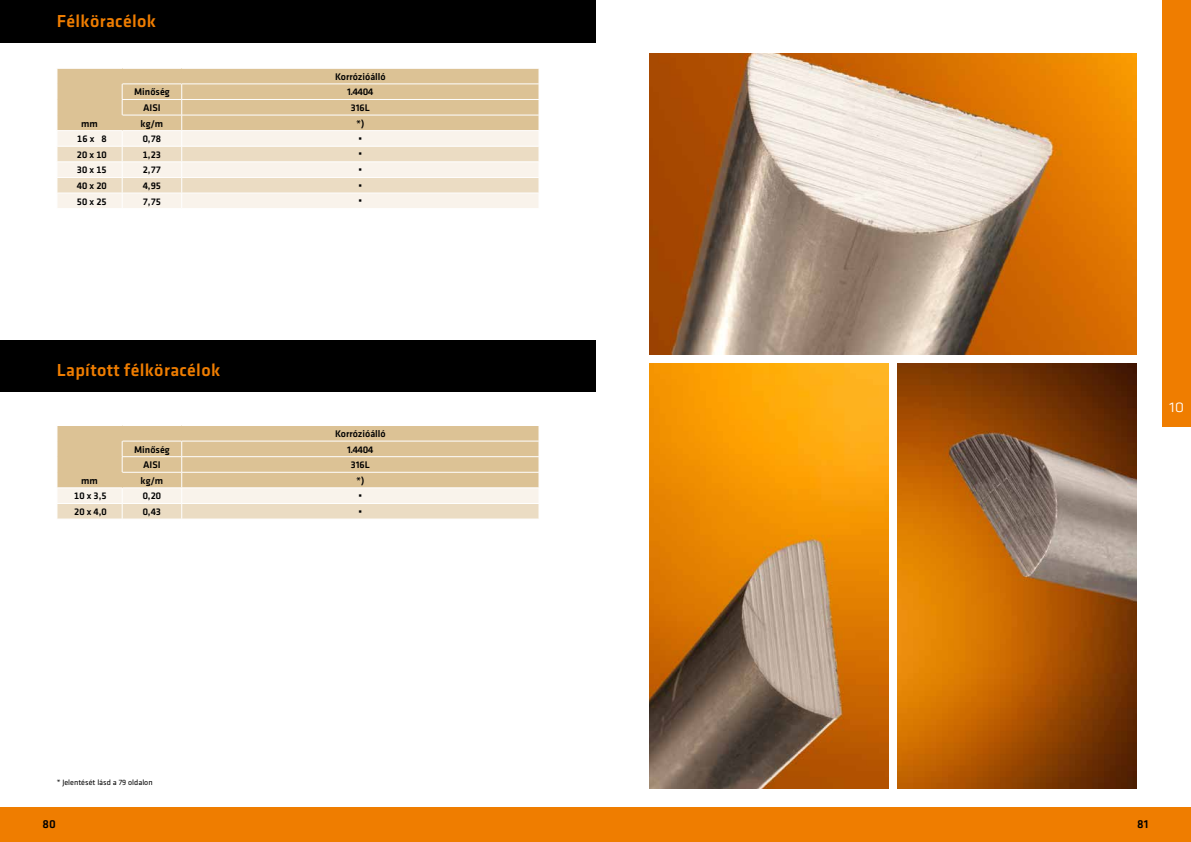
<style>
.page{position:relative;width:1191px;height:842px;background:#fff}
.page>*{position:absolute;margin:0;border:0;box-sizing:border-box;transform-origin:0 0}
.t1{font:500 18px "Klavika";letter-spacing:.02em;color:#ef7d00}
.t2{font:300 18px "Klavika";color:#fff}
.t3{font:500 12px "Klavika";color:#000}
.t4{font:500 10px "Klavika";color:#000}
.t5{font:8px "Klavika";color:#000}
.t6{font:4px "Wingdings";color:#000}
</style>
<div class="page">
<div style="left:0;top:0;width:595px;height:43px;background:#000"></div>
<svg style="left:57px;top:68px;width:482px;height:140px;background:#eadac0"></svg>
<svg style="left:57px;top:425px;width:482px;height:94px;background:#e5d1b0"></svg>
<div style="left:0;top:340px;width:595px;height:51px;background:#000"></div>
<img style="left:649px;top:54px;width:487px;height:301px">
<img style="left:649px;top:363px;width:240px;height:425px">
<img style="left:897px;top:363px;width:239px;height:425px">
<div style="left:1162px;top:0;width:29px;height:427px;background:#ef7d00"></div>
<div style="left:0;top:808px;width:1191px;height:34px;background:#ef7d00"></div>
<h1 class="t1" style="left:57px;top:9px;width:101px">Félköracélok</h1>
<p class="t4" style="left:335px;top:70px;width:52px">Korrózióálló</p>
<p class="t4" style="left:81px;top:117px;width:18px">mm</p>
<p class="t4" style="left:134px;top:85px;width:37px">Minőség</p>
<p class="t4" style="left:347px;top:85px;width:28px">1.4404</p>
<p class="t4" style="left:143px;top:101px;width:19px">AISI</p>
<p class="t4" style="left:351px;top:101px;width:20px">316L</p>
<p class="t4" style="left:141px;top:116px;width:24px">kg/m</p>
<p class="t4" style="left:356px;top:116px;width:10px">*)</p>
<p class="t4" style="left:77px;top:132px;width:31px">16 x 8</p>
<p class="t4" style="left:143px;top:132px;width:20px">0,78</p>
<p class="t6" style="left:359px;top:136px;width:4px">■</p>
<p class="t4" style="left:77px;top:148px;width:31px">20 x 10</p>
<p class="t4" style="left:143px;top:148px;width:20px">1,23</p>
<p class="t6" style="left:359px;top:152px;width:4px">■</p>
<p class="t4" style="left:77px;top:163px;width:31px">30 x 15</p>
<p class="t4" style="left:143px;top:163px;width:20px">2,77</p>
<p class="t6" style="left:359px;top:167px;width:4px">■</p>
<p class="t4" style="left:77px;top:179px;width:31px">40 x 20</p>
<p class="t4" style="left:143px;top:179px;width:20px">4,95</p>
<p class="t6" style="left:359px;top:183px;width:4px">■</p>
<p class="t4" style="left:77px;top:194px;width:31px">50 x 25</p>
<p class="t4" style="left:143px;top:194px;width:20px">7,75</p>
<p class="t6" style="left:359px;top:198px;width:4px">■</p>
<h1 class="t1" style="left:57px;top:358px;width:165px">Lapított félköracélok</h1>
<p class="t4" style="left:335px;top:427px;width:52px">Korrózióálló</p>
<p class="t4" style="left:81px;top:474px;width:18px">mm</p>
<p class="t4" style="left:134px;top:442px;width:37px">Minőség</p>
<p class="t4" style="left:347px;top:442px;width:28px">1.4404</p>
<p class="t4" style="left:143px;top:458px;width:19px">AISI</p>
<p class="t4" style="left:351px;top:458px;width:20px">316L</p>
<p class="t4" style="left:141px;top:474px;width:24px">kg/m</p>
<p class="t4" style="left:356px;top:474px;width:10px">*)</p>
<p class="t4" style="left:74px;top:489px;width:34px">10 x 3,5</p>
<p class="t4" style="left:143px;top:489px;width:20px">0,20</p>
<p class="t6" style="left:359px;top:493px;width:4px">■</p>
<p class="t4" style="left:74px;top:505px;width:34px">20 x 4,0</p>
<p class="t4" style="left:143px;top:505px;width:20px">0,43</p>
<p class="t6" style="left:359px;top:509px;width:4px">■</p>
<h1 class="t2" style="left:1169px;top:395px;width:17px">10</h1>
<p class="t5" style="left:57px;top:777px;width:97px">* Jelentését lásd a 79 oldalon</p>
<p class="t3" style="left:43px;top:816px;width:15px">80</p>
<p class="t3" style="left:1137px;top:816px;width:13px">81</p>
</div>
